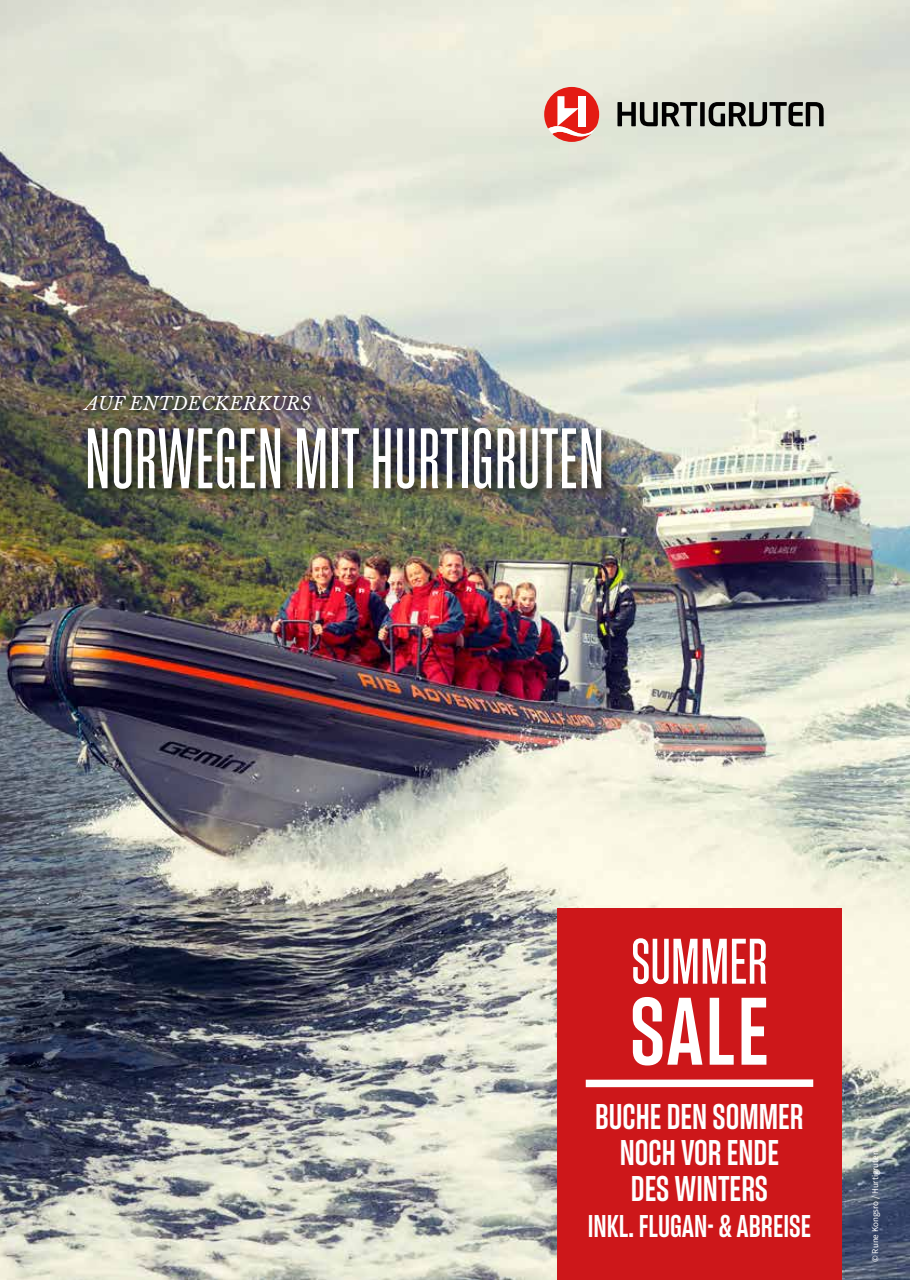
<style>
.page{position:relative;width:910px;height:1280px;background:#fff}
.page>*{position:absolute;margin:0;border:0;box-sizing:border-box;transform-origin:0 0}
.t1{font:700 condensed 100.5px "Hurtigruten Display";color:#fff}
.t2{font:extra-condensed 90px "Hurtigruten Display";letter-spacing:.01em;color:#fff}
.t3{font:condensed 67.5px "Hurtigruten Display";color:#fff}
.t4{font:700 condensed 37.5px/36px "Hurtigruten Display";color:#fff;text-align:center}
.t5{font:700 condensed 33px "Hurtigruten Display";color:#fff}
.t6{font:italic 18px "Libre Baskerville";letter-spacing:.01em;color:#fff}
.t7{font:9px "Source Sans Pro";color:#fff}
</style>
<div class="page">
<img style="left:0;top:0;width:910px;height:1280px">
<div style="left:700px;top:102px;width:5px;height:24px;background:#000"></div>
<svg style="left:617px;top:102px;width:80px;height:24px;background:#757770"></svg>
<svg style="left:709px;top:102px;width:115px;height:24px;background:#72756e"></svg>
<svg style="left:544px;top:87px;width:55px;height:55px"></svg>
<div style="left:84px;top:424px;width:530px;height:78px;background:#000;opacity:.75"></div>
<div style="left:76px;top:388px;width:242px;height:30px;background:#000;opacity:.75"></div>
<div style="left:557px;top:909px;width:285px;height:371px;background:#cd171a"></div>
<div style="left:586px;top:1079px;width:227px;height:8px;background:#fff"></div>
<p class="t6" style="left:85px;top:392px;width:228px">AUF ENTDECKERKURS</p>
<h2 class="t2" style="left:85px;top:405px;width:521px">NORWEGEN MIT HURTIGRUTEN</h2>
<h3 class="t3" style="left:631px;top:933px;width:138px">SUMMER</h3>
<h1 class="t1" style="left:630px;top:987px;width:141px">SALE</h1>
<p class="t4" style="left:595px;top:1099px;width:210px">BUCHE DEN SOMMER<br>NOCH VOR ENDE<br>DES WINTERS</p>
<p class="t5" style="left:588px;top:1212px;width:225px">INKL. FLUGAN- &amp; ABREISE</p>
<p class="t7" style="left:870px;top:1262px;width:113px;rotate:-90deg">© Rune Kongsro / Hurtigruten</p>
</div>
